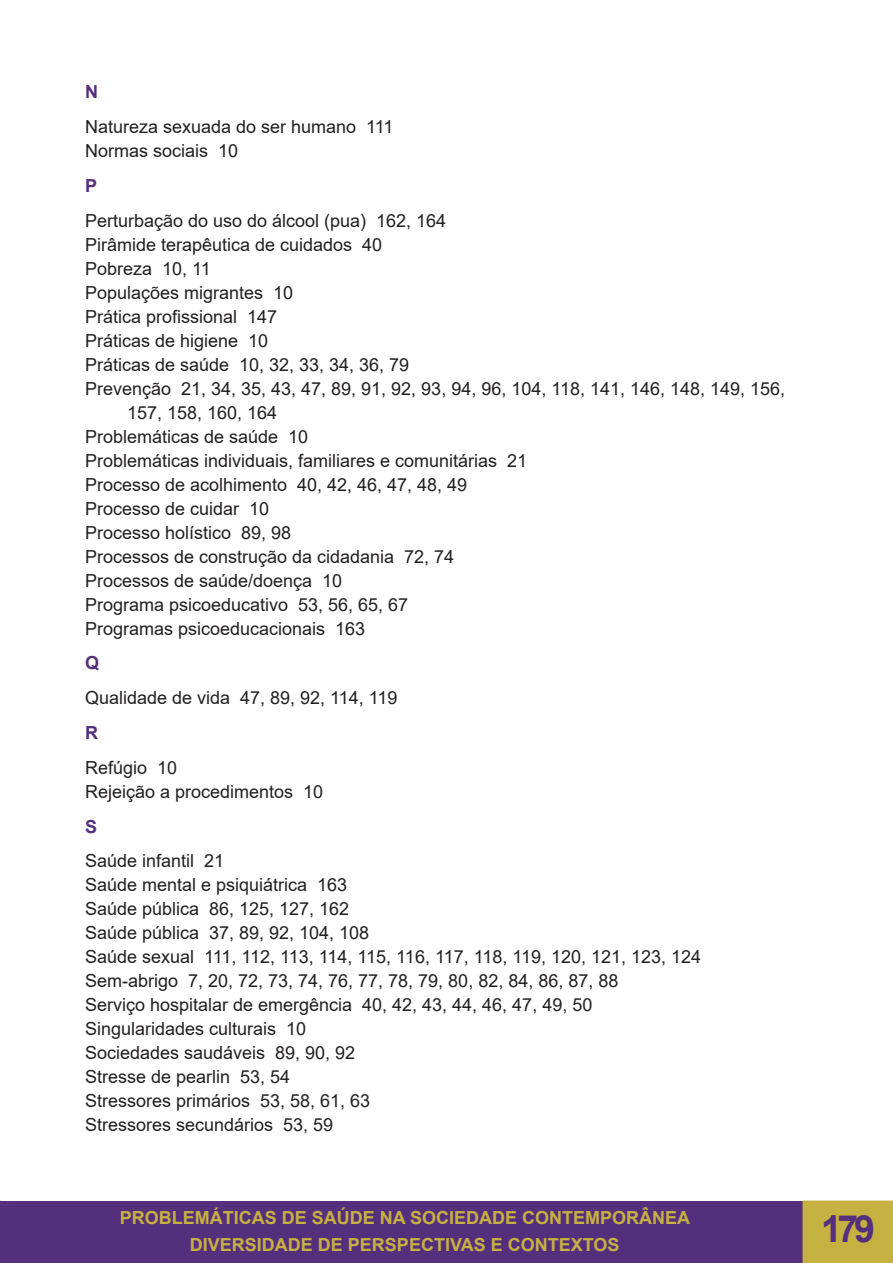
<style>
.page{position:relative;width:893px;height:1263px;background:#fff}
.page>*{position:absolute;margin:0;border:0;box-sizing:border-box;transform-origin:0 0}
.t1{font:700 37.5px "Arial";color:#562f7c}
.t2{font:18px/24px "Arial";color:#231f20}
.t3{font:700 18px/27px "Arial";color:#c5b142;text-align:center}
.t4{font:700 18px "Arial";color:#562f7c}
</style>
<div class="page">
<div style="left:0;top:1201px;width:810px;height:62px;background:#562f7c"></div>
<div style="left:802px;top:1200px;width:91px;height:63px;background:#c5b142;border:2px solid #c5b142"></div>
<p class="t4" style="left:85px;top:79px;width:14px">N</p>
<p class="t2" style="left:85px;top:115px;width:310px">Natureza sexuada do ser humano 111</p>
<p class="t2" style="left:85px;top:139px;width:155px">Normas sociais 10</p>
<p class="t4" style="left:85px;top:173px;width:14px">P</p>
<p class="t2" style="left:85px;top:208px;width:363px">Perturbação do uso do álcool (pua) 162, 164</p>
<p class="t2" style="left:85px;top:232px;width:299px">Pirâmide terapêutica de cuidados 40</p>
<p class="t2" style="left:85px;top:256px;width:127px">Pobreza 10, 11</p>
<p class="t2" style="left:85px;top:280px;width:210px">Populações migrantes 10</p>
<p class="t2" style="left:85px;top:304px;width:194px">Prática profissional 147</p>
<p class="t2" style="left:85px;top:328px;width:185px">Práticas de higiene 10</p>
<p class="t2" style="left:85px;top:352px;width:326px">Práticas de saúde 10, 32, 33, 34, 36, 79</p>
<p class="t2" style="left:127px;top:376px;width:660px;text-indent:-42px">Prevenção 21, 34, 35, 43, 47, 89, 91, 92, 93, 94, 96, 104, 118, 141, 146, 148, 149, 156,<br>157, 158, 160, 164</p>
<p class="t2" style="left:85px;top:424px;width:225px">Problemáticas de saúde 10</p>
<p class="t2" style="left:85px;top:448px;width:444px">Problemáticas individuais, familiares e comunitárias 21</p>
<p class="t2" style="left:85px;top:472px;width:384px">Processo de acolhimento 40, 42, 46, 47, 48, 49</p>
<p class="t2" style="left:85px;top:496px;width:186px">Processo de cuidar 10</p>
<p class="t2" style="left:85px;top:520px;width:208px">Processo holístico 89, 98</p>
<p class="t2" style="left:85px;top:544px;width:371px">Processos de construção da cidadania 72, 74</p>
<p class="t2" style="left:85px;top:568px;width:259px">Processos de saúde/doença 10</p>
<p class="t2" style="left:85px;top:592px;width:325px">Programa psicoeducativo 53, 56, 65, 67</p>
<p class="t2" style="left:85px;top:616px;width:282px">Programas psicoeducacionais 163</p>
<p class="t4" style="left:85px;top:650px;width:16px">Q</p>
<p class="t2" style="left:85px;top:686px;width:314px">Qualidade de vida 47, 89, 92, 114, 119</p>
<p class="t4" style="left:85px;top:720px;width:14px">R</p>
<p class="t2" style="left:85px;top:755px;width:94px">Refúgio 10</p>
<p class="t2" style="left:85px;top:779px;width:240px">Rejeição a procedimentos 10</p>
<p class="t4" style="left:85px;top:814px;width:14px">S</p>
<p class="t2" style="left:85px;top:849px;width:141px">Saúde infantil 21</p>
<p class="t2" style="left:85px;top:873px;width:264px">Saúde mental e psiquiátrica 163</p>
<p class="t2" style="left:85px;top:897px;width:266px">Saúde pública 86, 125, 127, 162</p>
<p class="t2" style="left:85px;top:921px;width:286px">Saúde pública 37, 89, 92, 104, 108</p>
<p class="t2" style="left:85px;top:945px;width:618px">Saúde sexual 111, 112, 113, 114, 115, 116, 117, 118, 119, 120, 121, 123, 124</p>
<p class="t2" style="left:85px;top:969px;width:535px">Sem-abrigo 7, 20, 72, 73, 74, 76, 77, 78, 79, 80, 82, 84, 86, 87, 88</p>
<p class="t2" style="left:85px;top:993px;width:509px">Serviço hospitalar de emergência 40, 42, 43, 44, 46, 47, 49, 50</p>
<p class="t2" style="left:85px;top:1017px;width:223px">Singularidades culturais 10</p>
<p class="t2" style="left:85px;top:1041px;width:272px">Sociedades saudáveis 89, 90, 92</p>
<p class="t2" style="left:85px;top:1065px;width:207px">Stresse de pearlin 53, 54</p>
<p class="t2" style="left:85px;top:1089px;width:287px">Stressores primários 53, 58, 61, 63</p>
<p class="t2" style="left:85px;top:1113px;width:250px">Stressores secundários 53, 59</p>
<p class="t3" style="left:120px;top:1204px;width:572px">PROBLEMÁTICAS DE SAÚDE NA SOCIEDADE CONTEMPORÂNEA<br>DIVERSIDADE DE PERSPECTIVAS E CONTEXTOS</p>
<h1 class="t1" style="left:821px;top:1202px;width:55px">179</h1>
</div>
